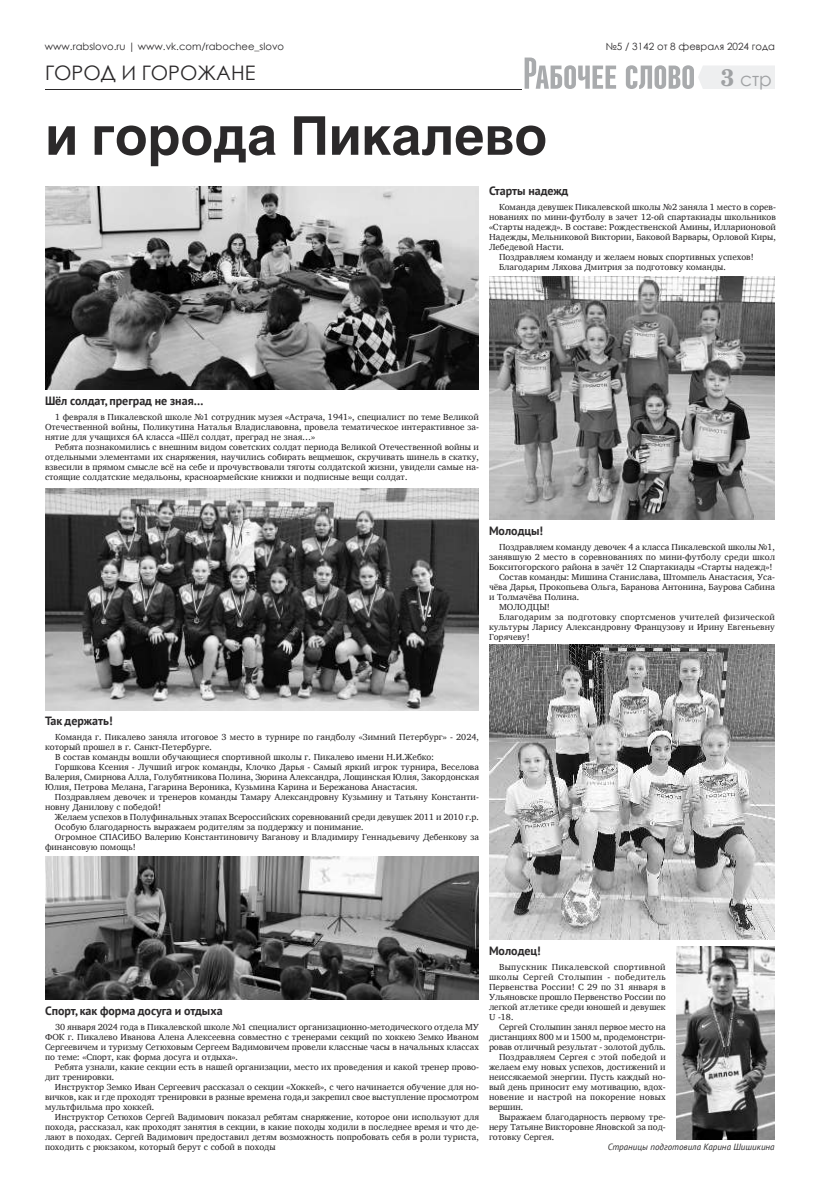
<style>
.page{position:relative;width:820px;height:1190px;background:#fff}
.page>*{position:absolute;margin:0;border:0;box-sizing:border-box;transform-origin:0 0}
.t1{font:700 53px "Helios";color:#2b292a}
.t2{font:20px "Century Gothic";color:#2b292a}
.t3{font:19px "Century Gothic";color:#9fa1a3}
.t4{font:700 12px "PT Sans";color:#2b292a}
.t5{font:10px "Century Gothic";color:#2b292a}
.t6{font:9px/10px "Charis SIL";color:#2b292a;text-align:justify}
.t7{font:9px "Charis SIL";letter-spacing:.02em;color:#2b292a}
.t8{font:italic 9px "PT Sans";color:#2b292a}
.s1{font-family:"New Century Schlbk";font-weight:700;font-size:24px}
</style>
<div class="page">
<hr style="left:45px;top:89px;width:477px;height:1px;background:#2b292a">
<svg style="left:525px;top:58px;width:250px;height:31px"></svg>
<img style="left:45px;top:187px;width:434px;height:203px">
<img style="left:45px;top:488px;width:434px;height:222px">
<img style="left:489px;top:276px;width:286px;height:244px">
<img style="left:489px;top:644px;width:286px;height:296px">
<img style="left:45px;top:856px;width:434px;height:144px">
<img style="left:676px;top:946px;width:99px;height:194px">
<p class="t5" style="left:45px;top:39px;width:241px">www.rabslovo.ru | www.vk.com/rabochee_slovo</p>
<p class="t5" style="left:606px;top:39px;width:171px">№5 / 3142 от 8 февраля 2024 года</p>
<h2 class="t2" style="left:45px;top:59px;width:212px">ГОРОД И ГОРОЖАНЕ</h2>
<h3 class="t3" style="left:721px;top:66px;width:53px"><span class="s1">3</span> стр</h3>
<h1 class="t1" style="left:45px;top:105px;width:503px">и города Пикалево</h1>
<h3 class="t4" style="left:489px;top:183px;width:81px">Старты надежд</h3>
<p class="t6" style="left:499px;top:202px;width:278px">Команда девушек Пикалевской школы №2 заняла 1 место в сорев-</p>
<p class="t6" style="left:489px;top:212px;width:289px">нованиях по мини-футболу в зачет 12-ой спартакиады школьников</p>
<p class="t6" style="left:489px;top:222px;width:288px">«Старты надежд». В составе: Рождественской Амины, Илларионовой</p>
<p class="t6" style="left:489px;top:232px;width:289px">Надежды, Мельниковой Виктории, Баковой Варвары, Орловой Киры,</p>
<p class="t6" style="left:489px;top:242px;width:77px">Лебедевой Насти.</p>
<p class="t6" style="left:499px;top:252px;width:256px">Поздравляем команду и желаем новых спортивных успехов!</p>
<p class="t6" style="left:499px;top:262px;width:229px">Благодарим Ляхова Дмитрия за подготовку команды.</p>
<h3 class="t4" style="left:45px;top:393px;width:160px">Шёл солдат, преград не зная…</h3>
<p class="t6" style="left:45px;top:412px;width:436px;text-indent:10px">1 февраля в Пикалевской школе №1 сотрудник музея «Астрача, 1941», специалист по теме Великой Отечественной войны, Поликутина Наталья Владиславовна, провела тематическое интерактивное за&shy;нятие для учащихся 6А класса «Шёл солдат, преград не зная…»</p>
<p class="t6" style="left:45px;top:442px;width:436px;text-indent:10px">Ребята познакомились с внешним видом советских солдат периода Великой Отечественной войны и отдельными элементами их снаряжения, научились собирать вещмешок, скручивать шинель в скатку, взвесили в прямом смысле всё на себе и прочувствовали тяготы солдатской жизни, увидели самые на&shy;стоящие солдатские медальоны, красноармейские книжки и подписные вещи солдат.</p>
<h3 class="t4" style="left:489px;top:523px;width:56px">Молодцы!</h3>
<p class="t6" style="left:499px;top:542px;width:278px">Поздравляем команду девочек 4 а класса Пикалевской школы №1,</p>
<p class="t6" style="left:489px;top:552px;width:288px">занявшую 2 место в соревнованиях по мини-футболу среди школ</p>
<p class="t6" style="left:489px;top:562px;width:285px">Бокситогорского района в зачёт 12 Спартакиады «Старты надежд»!</p>
<p class="t6" style="left:499px;top:572px;width:277px">Состав команды: Мишина Станислава, Штомпель Анастасия, Уса-</p>
<p class="t6" style="left:489px;top:582px;width:287px">чёва Дарья, Прокопьева Ольга, Баранова Антонина, Баурова Сабина</p>
<p class="t6" style="left:489px;top:592px;width:92px">и Толмачёва Полина.</p>
<p class="t6" style="left:499px;top:602px;width:52px">МОЛОДЦЫ!</p>
<p class="t7" style="left:499px;top:612px;width:278px">Благодарим за подготовку спортсменов учителей физической</p>
<p class="t6" style="left:489px;top:622px;width:287px">культуры Ларису Александровну Французову и Ирину Евгеньевну</p>
<p class="t6" style="left:489px;top:632px;width:42px">Горячеву!</p>
<h3 class="t4" style="left:45px;top:713px;width:69px">Так держать!</h3>
<p class="t6" style="left:55px;top:732px;width:426px">Команда г. Пикалево заняла итоговое 3 место в турнире по гандболу «Зимний Петербург» - 2024,</p>
<p class="t6" style="left:45px;top:742px;width:169px">который прошел в г. Санкт-Петербурге.</p>
<p class="t6" style="left:55px;top:752px;width:381px">В состав команды вошли обучающиеся спортивной школы г. Пикалево имени Н.И.Жебко:</p>
<p class="t6" style="left:55px;top:762px;width:426px">Горшкова Ксения - Лучший игрок команды, Клочко Дарья - Самый яркий игрок турнира, Веселова</p>
<p class="t6" style="left:45px;top:772px;width:436px">Валерия, Смирнова Алла, Голубятникова Полина, Зюрина Александра, Лощинская Юлия, Закордонская</p>
<p class="t6" style="left:45px;top:782px;width:374px">Юлия, Петрова Мелана, Гагарина Вероника, Кузьмина Карина и Бережанова Анастасия.</p>
<p class="t6" style="left:55px;top:792px;width:425px">Поздравляем девочек и тренеров команды Тамару Александровну Кузьмину и Татьяну Константи-</p>
<p class="t6" style="left:45px;top:802px;width:118px">новну Данилову с победой!</p>
<p class="t6" style="left:55px;top:812px;width:426px">Желаем успехов в Полуфинальных этапах Всероссийских соревнований среди девушек 2011 и 2010 г.р.</p>
<p class="t6" style="left:55px;top:822px;width:310px">Особую благодарность выражаем родителям за поддержку и понимание.</p>
<p class="t6" style="left:55px;top:832px;width:426px">Огромное СПАСИБО Валерию Константиновичу Ваганову и Владимиру Геннадьевичу Дебенкову за</p>
<p class="t6" style="left:45px;top:842px;width:92px">финансовую помощь!</p>
<h3 class="t4" style="left:45px;top:1003px;width:179px">Спорт, как форма досуга и отдыха</h3>
<p class="t6" style="left:45px;top:1022px;width:436px;text-indent:10px">30 января 2024 года в Пикалевской школе №1 специалист организационно-методического отдела МУ ФОК г. Пикалево Иванова Алена Алексеевна совместно с тренерами секций по хоккею Земко Иваном Сергеевичем и туризму Сетюховым Сергеем Вадимовичем провели классные часы в начальных классах по теме: «Спорт, как форма досуга и отдыха».</p>
<p class="t6" style="left:45px;top:1062px;width:435px;text-indent:10px">Ребята узнали, какие секции есть в нашей организации, место их проведения и какой тренер прово&shy;дит тренировки.</p>
<p class="t6" style="left:45px;top:1082px;width:436px;text-indent:10px">Инструктор Земко Иван Сергеевич рассказал о секции «Хоккей», с чего начинается обучение для но&shy;вичков, как и где проходят тренировки в разные времена года,и закрепил свое выступление просмотром мультфильма про хоккей.</p>
<p class="t6" style="left:45px;top:1112px;width:436px;text-indent:10px">Инструктор Сетюхов Сергей Вадимович показал ребятам снаряжение, которое они используют для похода, рассказал, как проходят занятия в секции, в какие походы ходили в последнее время и что де&shy;лают в походах. Сергей Вадимович предоставил детям возможность попробовать себя в роли туриста, походить с рюкзаком, который берут с собой в походы</p>
<h3 class="t4" style="left:489px;top:943px;width:53px">Молодец!</h3>
<p class="t6" style="left:489px;top:962px;width:178px;text-indent:10px">Выпускник Пикалевской спортивной школы Сергей Столыпин - победитель Первенства России! С 29 по 31 января в Ульяновске прошло Первенство России по легкой атлетике среди юношей и девушек U -18.</p>
<p class="t6" style="left:499px;top:1022px;width:168px">Сергей Столыпин занял первое место на</p>
<p class="t6" style="left:489px;top:1032px;width:178px">дистанциях 800 м и 1500 м, продемонстри-</p>
<p class="t6" style="left:489px;top:1042px;width:178px">ровав отличный результат - золотой дубль.</p>
<p class="t6" style="left:499px;top:1052px;width:168px">Поздравляем Сергея с этой победой и</p>
<p class="t6" style="left:489px;top:1062px;width:178px">желаем ему новых успехов, достижений и</p>
<p class="t6" style="left:489px;top:1072px;width:178px">неиссякаемой энергии. Пусть каждый но-</p>
<p class="t6" style="left:489px;top:1082px;width:178px">вый день приносит ему мотивацию, вдох-</p>
<p class="t7" style="left:489px;top:1092px;width:178px">новение и настрой на покорение новых</p>
<p class="t6" style="left:489px;top:1102px;width:36px">вершин.</p>
<p class="t6" style="left:499px;top:1112px;width:168px">Выражаем благодарность первому тре-</p>
<p class="t6" style="left:489px;top:1122px;width:178px">неру Татьяне Викторовне Яновской за под-</p>
<p class="t6" style="left:489px;top:1132px;width:67px">готовку Сергея.</p>
<p class="t8" style="left:608px;top:1141px;width:168px">Страницы подготовила Карина Шишикина</p>
</div>
